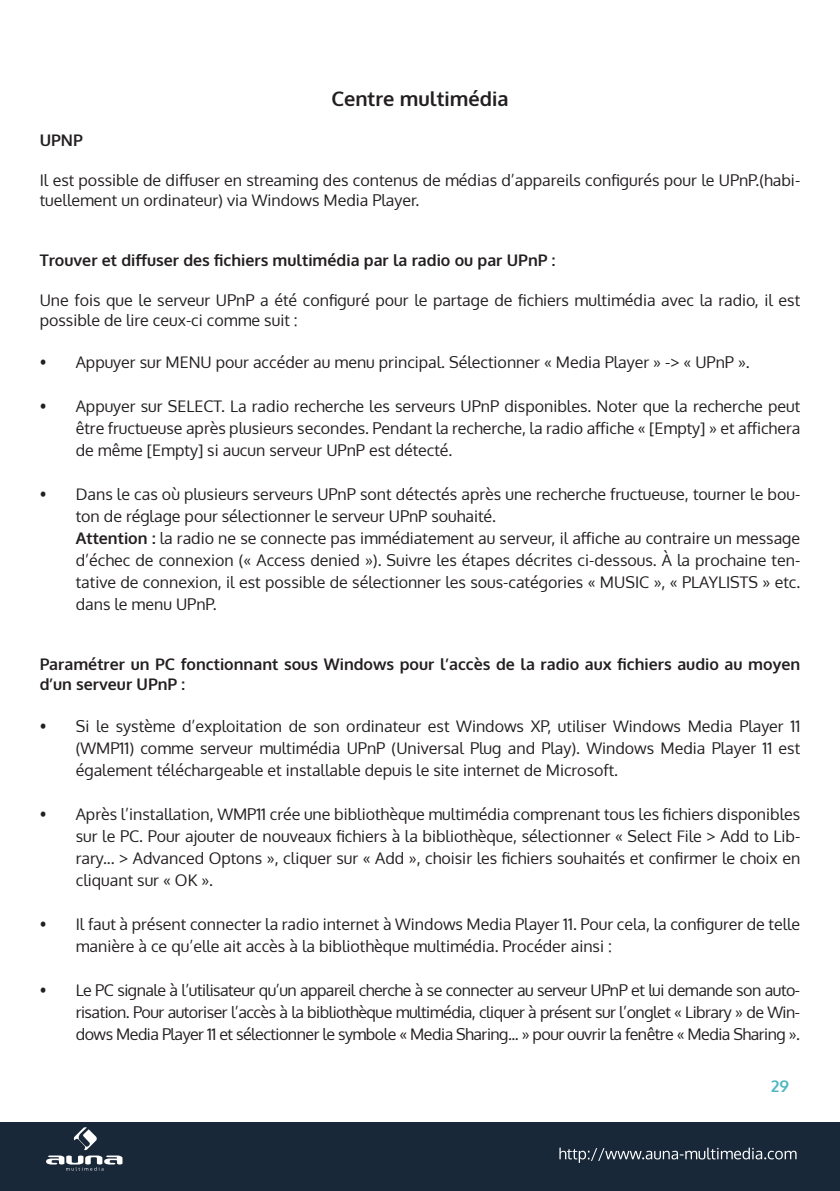
<style>
.page{position:relative;width:840px;height:1191px;background:#fff}
.page>*{position:absolute;margin:0;border:0;box-sizing:border-box;transform-origin:0 0}
.t1{font:700 20px "Oxygen";color:#231f20}
.t2{font:16px/22px "Oxygen";color:#231f20}
.t3{font:700 16px/20px "Oxygen";color:#231f20}
.t4{font:700 16px "Oxygen";color:#50b7c2}
.s1{font-weight:700}
</style>
<div class="page">
<div style="left:0;top:1123px;width:839px;height:68px;background:#192839"></div>
<svg style="left:559px;top:1147px;width:237px;height:15px"></svg>
<svg style="left:46px;top:1127px;width:76px;height:43px"></svg>
<p class="t1" style="left:331px;top:86px;width:179px">Centre multimédia</p>
<p class="t3" style="left:40px;top:130px;width:45px">UPNP</p>
<p class="t2" style="left:40px;top:170px;width:761px;line-height:20px">Il est possible de diffuser en streaming des contenus de médias d’appareils configurés pour le UPnP.(habi&shy;tuellement un ordinateur) via Windows Media Player.</p>
<p class="t3" style="left:40px;top:250px;width:517px">Trouver et diffuser des fichiers multimédia par la radio ou par UPnP :</p>
<p class="t2" style="left:40px;top:290px;width:761px;line-height:20px">Une fois que le serveur UPnP a été configuré pour le partage de fichiers multimédia avec la radio, il est possible de lire ceux-ci comme suit :</p>
<p class="t2" style="left:40px;top:351px;width:711px">• Appuyer sur MENU pour accéder au menu principal. Sélectionner « Media Player » -&gt; « UPnP ».</p>
<p class="t2" style="left:76px;top:395px;width:725px;text-align:justify;text-indent:-36px">• Appuyer sur SELECT. La radio recherche les serveurs UPnP disponibles. Noter que la recherche peut être fructueuse après plusieurs secondes. Pendant la recherche, la radio affiche « [Empty] » et affichera de même [Empty] si aucun serveur UPnP est détecté.</p>
<p class="t2" style="left:76px;top:483px;width:725px;text-indent:-36px">• Dans le cas où plusieurs serveurs UPnP sont détectés après une recherche fructueuse, tourner le bou&shy;ton de réglage pour sélectionner le serveur UPnP souhaité.<br><span class="s1">Attention :</span> la radio ne se connecte pas immédiatement au serveur, il affiche au contraire un message d’échec de connexion (« Access denied »). Suivre les étapes décrites ci-dessous. À la prochaine ten&shy;tative de connexion, il est possible de sélectionner les sous-catégories « MUSIC », « PLAYLISTS » etc. dans le menu UPnP.</p>
<p class="t3" style="left:40px;top:654px;width:761px">Paramétrer un PC fonctionnant sous Windows pour l’accès de la radio aux fichiers audio au moyen d’un serveur UPnP :</p>
<p class="t2" style="left:76px;top:715px;width:725px;text-align:justify;text-indent:-36px">• Si le système d’exploitation de son ordinateur est Windows XP, utiliser Windows Media Player 11 (WMP11) comme serveur multimédia UPnP (Universal Plug and Play). Windows Media Player 11 est également téléchargeable et installable depuis le site internet de Microsoft.</p>
<p class="t2" style="left:76px;top:803px;width:725px;text-align:justify;text-indent:-36px">• Après l’installation, WMP11 crée une bibliothèque multimédia comprenant tous les fichiers disponibles sur le PC. Pour ajouter de nouveaux fichiers à la bibliothèque, sélectionner « Select File &gt; Add to Lib&shy;rary... &gt; Advanced Optons », cliquer sur « Add », choisir les fichiers souhaités et confirmer le choix en cliquant sur « OK ».</p>
<p class="t2" style="left:76px;top:913px;width:725px;text-indent:-36px">• Il faut à présent connecter la radio internet à Windows Media Player 11. Pour cela, la configurer de telle manière à ce qu’elle ait accès à la bibliothèque multimédia. Procéder ainsi :</p>
<p class="t2" style="left:76px;top:979px;width:725px;text-align:justify;text-indent:-36px">• Le PC signale à l’utilisateur qu’un appareil cherche à se connecter au serveur UPnP et lui demande son auto&shy;risation. Pour autoriser l’accès à la bibliothèque multimédia, cliquer à présent sur l’onglet « Library » de Win&shy;dows Media Player 11 et sélectionner le symbole « Media Sharing... » pour ouvrir la fenêtre « Media Sharing ».</p>
<p class="t4" style="left:770px;top:1076px;width:19px">29</p>
</div>
